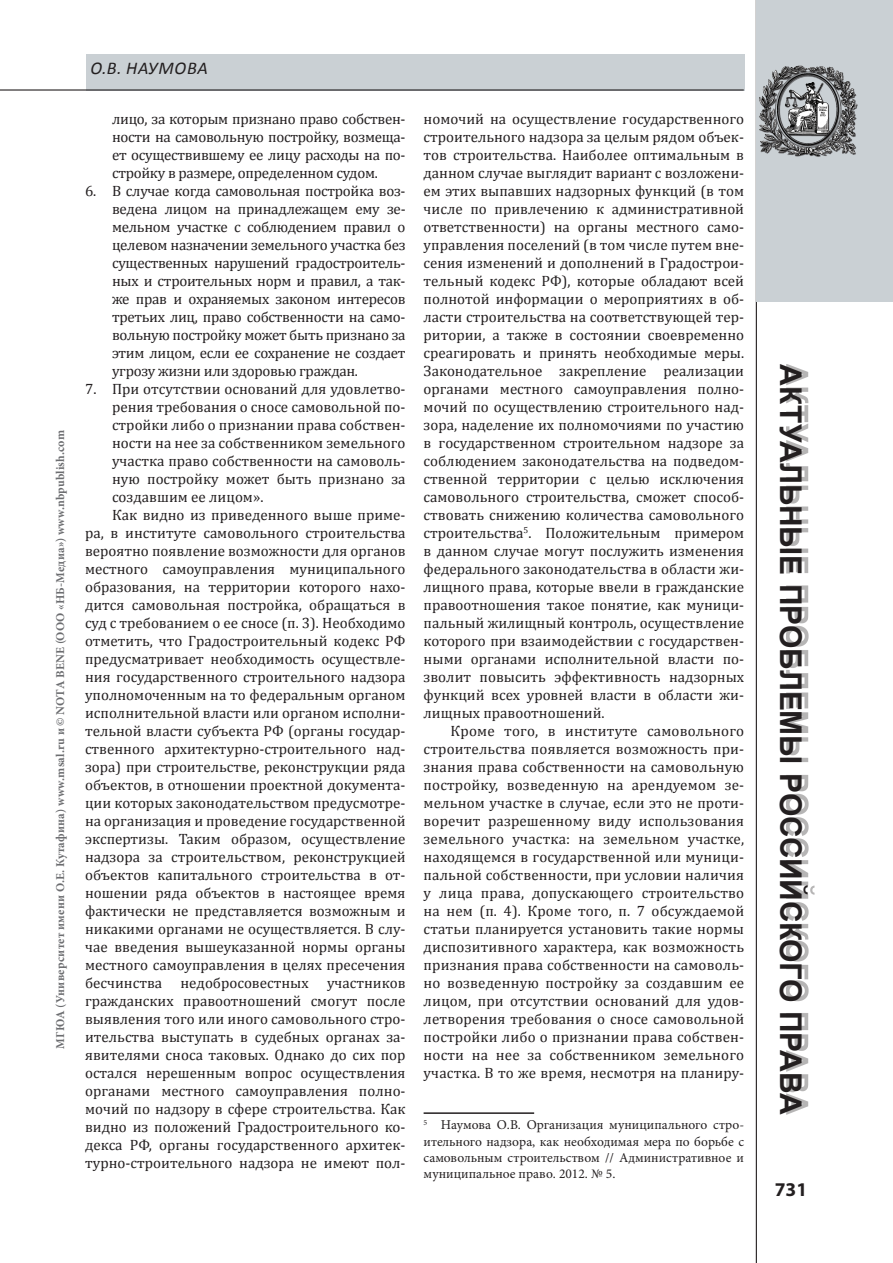
<style>
.page{position:relative;width:893px;height:1263px;background:#fff}
.page>*{position:absolute;margin:0;border:0;box-sizing:border-box;transform-origin:0 0}
.t1{font:700 30px "Arial";letter-spacing:-.005em;color:#231f20}
.t2{font:700 19.5px "Myriad Pro";color:#231f20}
.t3{font:italic 18px "Calibri";color:#231f20}
.t4{font:15px/18px "Cambria";color:#231f20;text-align:justify}
.t5{font:13.5px/16.2px "Minion Pro";color:#231f20;text-align:justify}
.t6{font:700 12px "Minion Pro";letter-spacing:.02em;color:#6c6d70}
</style>
<div class="page">
<hr style="left:756px;top:0;width:1px;height:1263px;background:#231f20">
<div style="left:786px;top:364px;width:28px;height:751px;background:#231f20;opacity:.33"></div>
<div style="left:757px;top:0;width:136px;height:301px;background:#cad0d4"></div>
<div style="left:563px;top:54px;width:182px;height:36px;background:#cad0d4"></div>
<div style="left:86px;top:54px;width:477px;height:36px;background:#cad0d4"></div>
<hr style="left:0;top:89px;width:744px;height:2px;background:#231f20">
<img style="left:755px;top:54px;width:103px;height:111px">
<hr style="left:424px;top:1112px;width:110px;height:2px;background:#231f20">
<p class="t6" style="left:52px;top:1048px;width:620px;rotate:-90deg">МГЮА (Университет имени О.Е. Кутафина) www.msal.ru и © NOTA BENE (ООО «НБ-Медиа») www.nbpublish.com</p>
<p class="t3" style="left:90px;top:57px;width:49px">о.в. наумова</p>
<p class="t4" style="left:112px;top:110px;width:295px">лицо, за которым признано право собствен&shy;ности на самовольную постройку, возмеща&shy;ет осуществившему ее лицу расходы на по&shy;стройку в размере, определенном судом.</p>
<p class="t4" style="left:112px;top:182px;width:295px;text-indent:-27px">6. В случае когда самовольная постройка воз&shy;ведена лицом на принадлежащем ему зе&shy;мельном участке с соблюдением правил о целевом назначении земельного участка без существенных нарушений градостроитель&shy;ных и строительных норм и правил, а так&shy;же прав и охраняемых законом интересов третьих лиц, право собственности на само&shy;вольную постройку может быть признано за этим лицом, если ее сохранение не создает угрозу жизни или здоровью граждан.</p>
<p class="t4" style="left:85px;top:380px;width:322px">7. При отсутствии оснований для удовлетво-</p>
<p class="t4" style="left:112px;top:398px;width:295px">рения требования о сносе самовольной по-</p>
<p class="t4" style="left:112px;top:416px;width:295px">стройки либо о признании права собствен-</p>
<p class="t4" style="left:112px;top:434px;width:295px">ности на нее за собственником земельного</p>
<p class="t4" style="left:112px;top:452px;width:295px">участка право собственности на самоволь-</p>
<p class="t4" style="left:112px;top:470px;width:295px">ную постройку может быть признано за</p>
<p class="t4" style="left:112px;top:488px;width:153px">создавшим ее лицом».</p>
<p class="t4" style="left:112px;top:506px;width:295px">Как видно из приведенного выше приме-</p>
<p class="t4" style="left:85px;top:524px;width:322px">ра, в институте самовольного строительства</p>
<p class="t4" style="left:85px;top:542px;width:322px">вероятно появление возможности для органов</p>
<p class="t4" style="left:85px;top:560px;width:322px">местного самоуправления муниципального</p>
<p class="t4" style="left:85px;top:578px;width:322px">образования, на территории которого нахо-</p>
<p class="t4" style="left:85px;top:596px;width:322px">дится самовольная постройка, обращаться в</p>
<p class="t4" style="left:85px;top:614px;width:322px">суд с требованием о ее сносе (п. 3). Необходимо</p>
<p class="t4" style="left:85px;top:632px;width:322px">отметить, что Градостроительный кодекс РФ</p>
<p class="t4" style="left:85px;top:650px;width:322px">предусматривает необходимость осуществле-</p>
<p class="t4" style="left:85px;top:668px;width:322px">ния государственного строительного надзора</p>
<p class="t4" style="left:85px;top:686px;width:322px">уполномоченным на то федеральным органом</p>
<p class="t4" style="left:85px;top:704px;width:322px">исполнительной власти или органом исполни-</p>
<p class="t4" style="left:85px;top:722px;width:322px">тельной власти субъекта РФ (органы государ-</p>
<p class="t4" style="left:85px;top:740px;width:322px">ственного архитектурно-строительного над-</p>
<p class="t4" style="left:85px;top:758px;width:322px">зора) при строительстве, реконструкции ряда</p>
<p class="t4" style="left:85px;top:776px;width:322px">объектов, в отношении проектной документа-</p>
<p class="t4" style="left:85px;top:794px;width:322px">ции которых законодательством предусмотре-</p>
<p class="t4" style="left:85px;top:812px;width:322px">на организация и проведение государственной</p>
<p class="t4" style="left:85px;top:830px;width:322px">экспертизы. Таким образом, осуществление</p>
<p class="t4" style="left:85px;top:848px;width:322px">надзора за строительством, реконструкцией</p>
<p class="t4" style="left:85px;top:866px;width:322px">объектов капитального строительства в от-</p>
<p class="t4" style="left:85px;top:884px;width:322px">ношении ряда объектов в настоящее время</p>
<p class="t4" style="left:85px;top:902px;width:322px">фактически не представляется возможным и</p>
<p class="t4" style="left:85px;top:920px;width:322px">никакими органами не осуществляется. В слу-</p>
<p class="t4" style="left:85px;top:938px;width:322px">чае введения вышеуказанной нормы органы</p>
<p class="t4" style="left:85px;top:956px;width:322px">местного самоуправления в целях пресечения</p>
<p class="t4" style="left:85px;top:974px;width:322px">бесчинства недобросовестных участников</p>
<p class="t4" style="left:85px;top:992px;width:322px">гражданских правоотношений смогут после</p>
<p class="t4" style="left:85px;top:1010px;width:322px">выявления того или иного самовольного стро-</p>
<p class="t4" style="left:85px;top:1028px;width:322px">ительства выступать в судебных органах за-</p>
<p class="t4" style="left:85px;top:1046px;width:322px">явителями сноса таковых. Однако до сих пор</p>
<p class="t4" style="left:85px;top:1064px;width:322px">остался нерешенным вопрос осуществления</p>
<p class="t4" style="left:85px;top:1082px;width:322px">органами местного самоуправления полно-</p>
<p class="t4" style="left:85px;top:1100px;width:322px">мочий по надзору в сфере строительства. Как</p>
<p class="t4" style="left:85px;top:1118px;width:322px">видно из положений Градостроительного ко-</p>
<p class="t4" style="left:85px;top:1136px;width:322px">декса РФ, органы государственного архитек-</p>
<p class="t4" style="left:85px;top:1154px;width:322px">турно-строительного надзора не имеют пол-</p>
<p class="t4" style="left:424px;top:110px;width:322px">номочий на осуществление государственного строительного надзора за целым рядом объек&shy;тов строительства. Наиболее оптимальным в данном случае выглядит вариант с возложени&shy;ем этих выпавших надзорных функций (в том числе по привлечению к административной ответственности) на органы местного само&shy;управления поселений (в том числе путем вне&shy;сения изменений и дополнений в Градострои&shy;тельный кодекс РФ), которые обладают всей полнотой информации о мероприятиях в об&shy;ласти строительства на соответствующей тер&shy;ритории, а также в состоянии своевременно среагировать и принять необходимые меры.<br>Законодательное закрепление реализации органами местного самоуправления полно&shy;мочий по осуществлению строительного над&shy;зора, наделение их полномочиями по участию в государственном строительном надзоре за соблюдением законодательства на подведом&shy;ственной территории с целью исключения самовольного строительства, сможет способ&shy;ствовать снижению количества самовольного строительства<sup>5</sup>. Положительным примером в данном случае могут послужить изменения федерального законодательства в области жи&shy;лищного права, которые ввели в гражданские правоотношения такое понятие, как муници&shy;пальный жилищный контроль, осуществление которого при взаимодействии с государствен&shy;ными органами исполнительной власти по&shy;зволит повысить эффективность надзорных функций всех уровней власти в области жи&shy;лищных правоотношений.</p>
<p class="t4" style="left:424px;top:722px;width:322px;text-indent:27px">Кроме того, в институте самовольного строительства появляется возможность при&shy;знания права собственности на самовольную постройку, возведенную на арендуемом зе&shy;мельном участке в случае, если это не проти&shy;воречит разрешенному виду использования земельного участка: на земельном участке, находящемся в государственной или муници&shy;пальной собственности, при условии наличия у лица права, допускающего строительство на нем (п. 4). Кроме того, п. 7 обсуждаемой статьи планируется установить такие нормы диспозитивного характера, как возможность признания права собственности на самоволь&shy;но возведенную постройку за создавшим ее лицом, при отсутствии оснований для удов&shy;летворения требования о сносе самовольной постройки либо о признании права собствен&shy;ности на нее за собственником земельного участка. В то же время, несмотря на планиру-</p>
<p class="t5" style="left:424px;top:1117px;width:322px"><sup>5</sup> Наумова О.В. Организация муниципального стро&shy;ительного надзора, как необходимая мера по борьбе с самовольным строительством // Административное и муниципальное право. 2012. № 5.</p>
<h1 class="t1" style="left:810px;top:364px;width:747px;rotate:90deg">Актуальные проблемы российского права</h1>
<h2 class="t2" style="left:775px;top:1177px;width:34px">731</h2>
</div>
